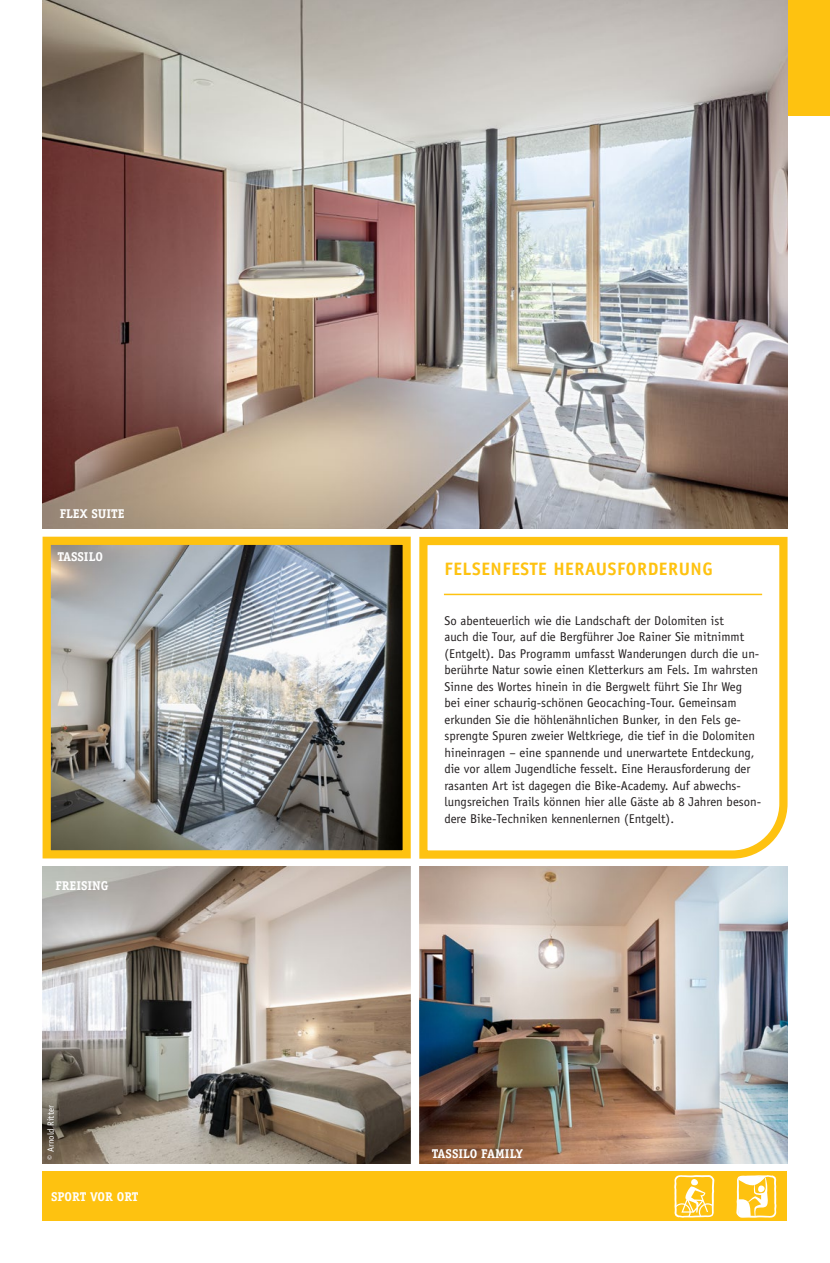
<style>
.page{position:relative;width:830px;height:1263px;background:#fff}
.page>*{position:absolute;margin:0;border:0;box-sizing:border-box;transform-origin:0 0}
.t1{font:700 18px "Officina Sans Std";letter-spacing:.03em;color:#fec210}
.t2{font:12.75px/16.5px "Officina Sans Std";color:#231f20}
.t3{font:700 12.75px "Officina Serif Std";color:#fff}
.t4{font:9px "Officina Sans Std";color:#fff}
</style>
<div class="page">
<div style="left:787px;top:0;width:42px;height:116px;background:#fec210"></div>
<img style="left:43px;top:866px;width:744px;height:297px">
<img style="left:52px;top:546px;width:349px;height:303px">
<div style="left:43px;top:537px;width:367px;height:321px;border:8px solid #fec210"></div>
<img style="left:43px;top:0;width:744px;height:528px">
<svg style="left:419px;top:536px;width:369px;height:323px"></svg>
<div style="left:410px;top:533px;width:9px;height:637px;background:#fff"></div>
<hr style="left:443px;top:594px;width:318px;height:1px;background:#fec210">
<div style="left:43px;top:1172px;width:744px;height:49px;background:#fec210"></div>
<svg style="left:736px;top:1175px;width:40px;height:43px"></svg>
<svg style="left:674px;top:1175px;width:40px;height:43px"></svg>
<p class="t3" style="left:60px;top:506px;width:66px">FLEX SUITE</p>
<p class="t3" style="left:57px;top:549px;width:47px">TASSILO</p>
<p class="t3" style="left:55px;top:878px;width:55px">FREISING</p>
<p class="t4" style="left:45px;top:1160px;width:56px;rotate:-90deg">© Arnold Ritter</p>
<p class="t3" style="left:51px;top:1189px;width:89px">SPORT VOR ORT</p>
<h1 class="t1" style="left:444px;top:558px;width:270px">FELSENFESTE HERAUSFORDERUNG</h1>
<p class="t2" style="left:444px;top:612px;width:318px">So abenteuerlich wie die Landschaft der Dolomiten ist<br>auch die Tour, auf die Bergführer Joe Rainer Sie mitnimmt (Entgelt). Das Programm umfasst Wanderungen durch die un&shy;berührte Natur sowie einen Kletterkurs am Fels. Im wahrsten Sinne des Wortes hinein in die Bergwelt führt Sie Ihr Weg<br>bei einer schaurig-schönen Geocaching-Tour. Gemeinsam erkunden Sie die höhlenähnlichen Bunker, in den Fels ge&shy;sprengte Spuren zweier Weltkriege, die tief in die Dolomiten hineinragen – eine spannende und unerwartete Entdeckung, die vor allem Jugendliche fesselt. Eine Herausforderung der rasanten Art ist dagegen die Bike-Academy. Auf abwechs&shy;lungsreichen Trails können hier alle Gäste ab 8 Jahren beson&shy;dere Bike-Techniken kennenlernen (Entgelt).</p>
<p class="t3" style="left:431px;top:1145px;width:92px">TASSILO FAMILY</p>
</div>
